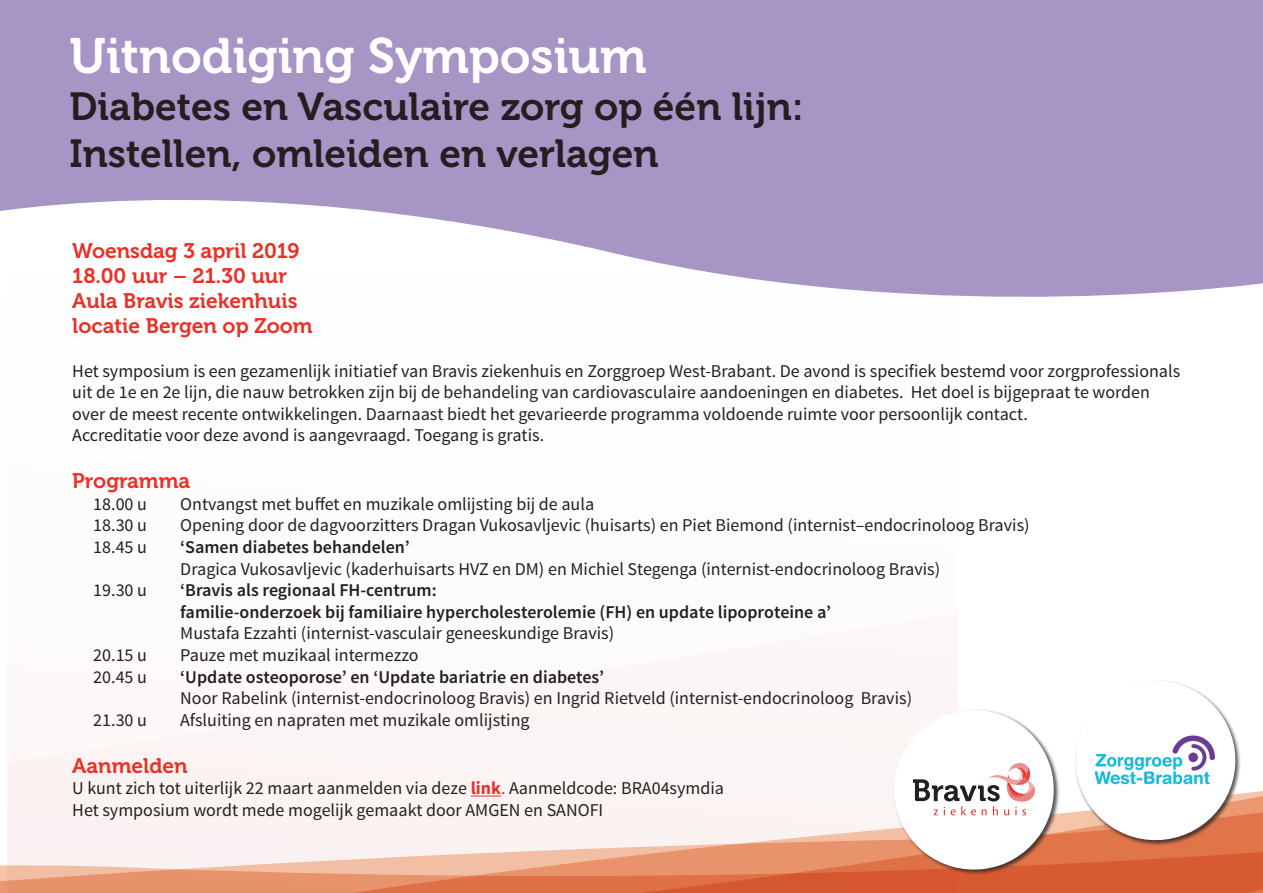
<style>
.page{position:relative;width:1263px;height:893px;background:#fff}
.page>*{position:absolute;margin:0;border:0;box-sizing:border-box;transform-origin:0 0}
.t1{font:49.5px "Museo 700";color:#fff}
.t2{font:39px/46.8px "Museo 700";color:#231f20}
.t3{font:21px/25.2px "Museo 700";color:#e83129}
.t4{font:18px/21.6px "Source Sans Pro";color:#231f20}
.t5{font:600 18px/21.6px "Source Sans Pro";color:#231f20}
.s1{font-weight:700;color:#e83129}
.s2{color:#e83129}
</style>
<div class="page">
<svg style="left:0;top:0;width:1263px;height:297px;fill:#a795c5"></svg>
<div style="left:7px;top:275px;width:950px;height:618px;background:#fefcfb"></div>
<svg style="left:0;top:763px;width:1263px;height:130px;fill:#fbf2f2"></svg>
<svg style="left:1071px;top:681px;width:169px;height:164px"></svg>
<svg style="left:889px;top:709px;width:169px;height:165px"></svg>
<img style="left:1093px;top:735px;width:125px;height:51px">
<hr style="left:471px;top:796px;width:30px;height:1px;background:#e83129">
<h1 class="t1" style="left:69px;top:29px;width:579px">Uitnodiging Symposium</h1>
<h2 class="t2" style="left:69px;top:84px;width:736px">Diabetes en Vasculaire zorg op één lijn:<br>Instellen, omleiden en verlagen</h2>
<p class="t3" style="left:72px;top:238px;width:242px">Woensdag 3 april 2019<br>18.00 uur – 21.30 uur<br>Aula Bravis ziekenhuis locatie Bergen op Zoom</p>
<p class="t4" style="left:72px;top:360px;width:1109px">Het symposium is een gezamenlijk initiatief van Bravis ziekenhuis en Zorggroep West-Brabant. De avond is specifiek bestemd voor zorgprofessionals uit de 1e en 2e lijn, die nauw betrokken zijn bij de behandeling van cardiovasculaire aandoeningen en diabetes. Het doel is bijgepraat te worden over de meest recente ontwikkelingen. Daarnaast biedt het gevarieerde programma voldoende ruimte voor persoonlijk contact.<br>Accreditatie voor deze avond is aangevraagd. Toegang is gratis.</p>
<p class="t3" style="left:72px;top:469px;width:120px">Programma</p>
<p class="t4" style="left:93px;top:493px;width:55px">18.00 u</p>
<p class="t4" style="left:180px;top:493px;width:415px">Ontvangst met buffet en muzikale omlijsting bij de aula</p>
<p class="t4" style="left:93px;top:515px;width:55px">18.30 u</p>
<p class="t4" style="left:180px;top:515px;width:851px">Opening door de dagvoorzitters Dragan Vukosavljevic (huisarts) en Piet Biemond (internist–endocrinoloog Bravis)</p>
<p class="t4" style="left:93px;top:536px;width:55px">18.45 u</p>
<p class="t5" style="left:180px;top:537px;width:231px">‘Samen diabetes behandelen’</p>
<p class="t4" style="left:180px;top:558px;width:761px">Dragica Vukosavljevic (kaderhuisarts HVZ en DM) en Michiel Stegenga (internist-endocrinoloog Bravis)</p>
<p class="t4" style="left:93px;top:580px;width:55px">19.30 u</p>
<p class="t5" style="left:180px;top:580px;width:652px">‘Bravis als regionaal FH-centrum:<br>familie-onderzoek bij familiaire hypercholesterolemie (FH) en update lipoproteine a’</p>
<p class="t4" style="left:180px;top:623px;width:435px">Mustafa Ezzahti (internist-vasculair geneeskundige Bravis)</p>
<p class="t4" style="left:93px;top:644px;width:55px">20.15 u</p>
<p class="t4" style="left:180px;top:644px;width:240px">Pauze met muzikaal intermezzo</p>
<p class="t4" style="left:93px;top:666px;width:55px">20.45 u</p>
<p class="t5" style="left:180px;top:666px;width:425px">‘Update osteoporose’ en ‘Update bariatrie en diabetes’</p>
<p class="t4" style="left:180px;top:688px;width:733px">Noor Rabelink (internist-endocrinoloog Bravis) en Ingrid Rietveld (internist-endocrinoloog Bravis)</p>
<p class="t4" style="left:93px;top:709px;width:55px">21.30 u</p>
<p class="t4" style="left:180px;top:709px;width:351px">Afsluiting en napraten met muzikale omlijsting</p>
<p class="t3" style="left:72px;top:753px;width:117px">Aanmelden</p>
<p class="t4" style="left:72px;top:778px;width:653px">U kunt zich tot uiterlijk 22 maart aanmelden via deze <span class="s1">link</span><span class="s2">.</span> Aanmeldcode: BRA04symdia<br>Het symposium wordt mede mogelijk gemaakt door AMGEN en SANOFI</p>
</div>
